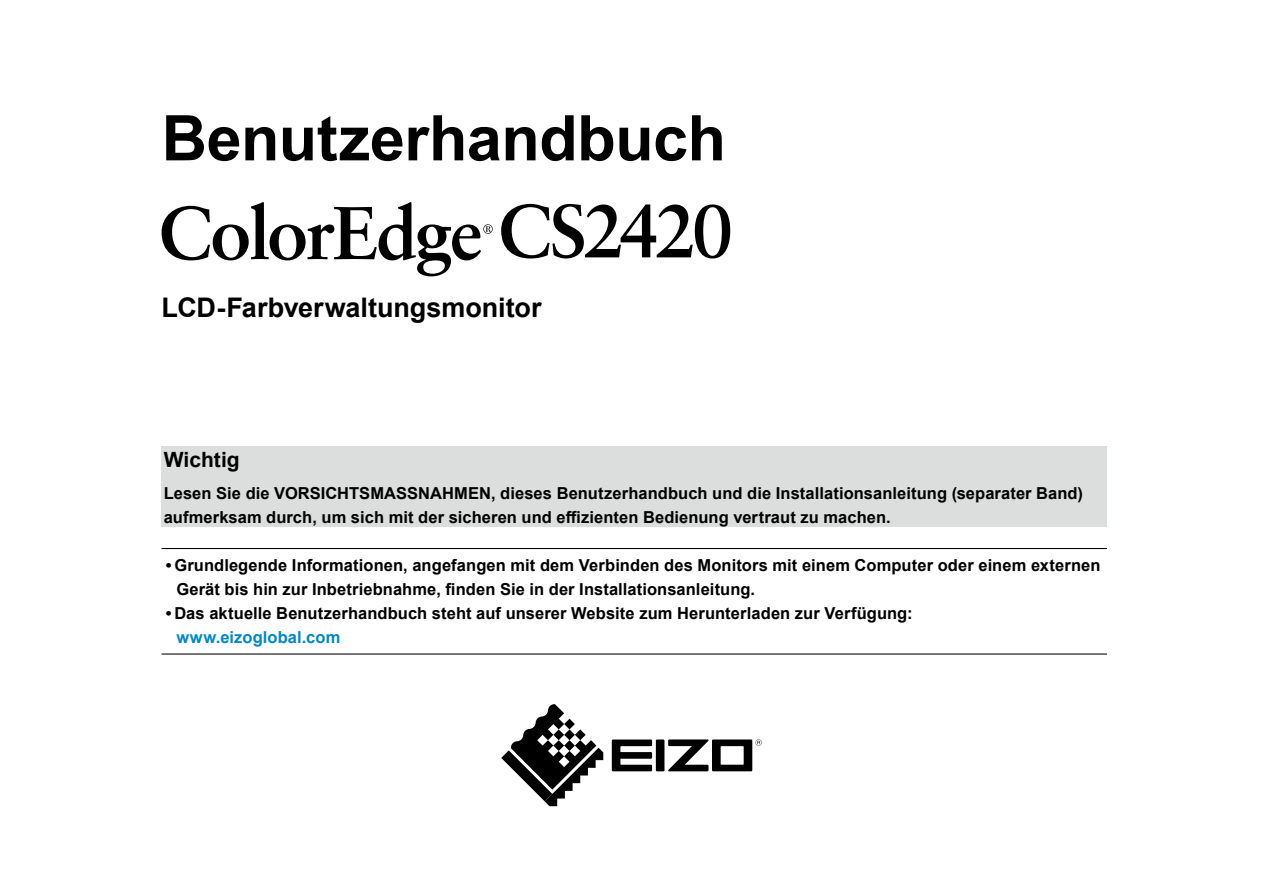
<style>
.page{position:relative;width:1263px;height:893px;background:#fff}
.page>*{position:absolute;margin:0;border:0;box-sizing:border-box;transform-origin:0 0}
.t1{font:700 63px "Arial";letter-spacing:-.01em;color:#000}
.t2{font:700 27px "Arial";letter-spacing:-.005em;color:#000}
.t3{font:700 21px "Arial";color:#000}
.t4{font:700 16.5px/24px "Arial";letter-spacing:.005em;color:#000}
.t5{font:700 16.5px "Arial";letter-spacing:.005em;color:#0087c3}
</style>
<div class="page">
<svg style="left:612px;top:739px;width:150px;height:32px"></svg>
<svg style="left:501px;top:704px;width:102px;height:102px"></svg>
<div style="left:162px;top:446px;width:945px;height:81px;background:#dcdddd"></div>
<hr style="left:162px;top:548px;width:945px;height:1px;background:#000">
<hr style="left:162px;top:653px;width:945px;height:2px;background:#000">
<svg style="left:162px;top:202px;width:331px;height:74px"></svg>
<svg style="left:501px;top:204px;width:229px;height:54px"></svg>
<h1 class="t1" style="left:162px;top:94px;width:566px">Benutzerhandbuch</h1>
<h2 class="t2" style="left:162px;top:288px;width:381px">LCD-Farbverwaltungsmonitor</h2>
<p class="t3" style="left:164px;top:444px;width:77px">Wichtig</p>
<p class="t4" style="left:164px;top:481px;width:921px">Lesen Sie die VORSICHTSMASSNAHMEN, dieses Benutzerhandbuch und die Installationsanleitung (separater Band( aufmerksam durch, um sich mit der sicheren und effizienten Bedienung vertraut zu machen.</p>
<p class="t4" style="left:176px;top:554px;width:925px;text-indent:-11px">• Grundlegende Informationen, angefangen mit dem Verbinden des Monitors mit einem Computer oder einem externen<br>Gerät bis hin zur Inbetriebnahme, finden Sie in der Installationsanleitung.</p>
<p class="t4" style="left:166px;top:602px;width:748px">• Das aktuelle Benutzerhandbuch steht auf unserer Website zum Herunterladen zur Verfügung:</p>
<p class="t5" style="left:176px;top:626px;width:165px">www.eizoglobal.com</p>
</div>
